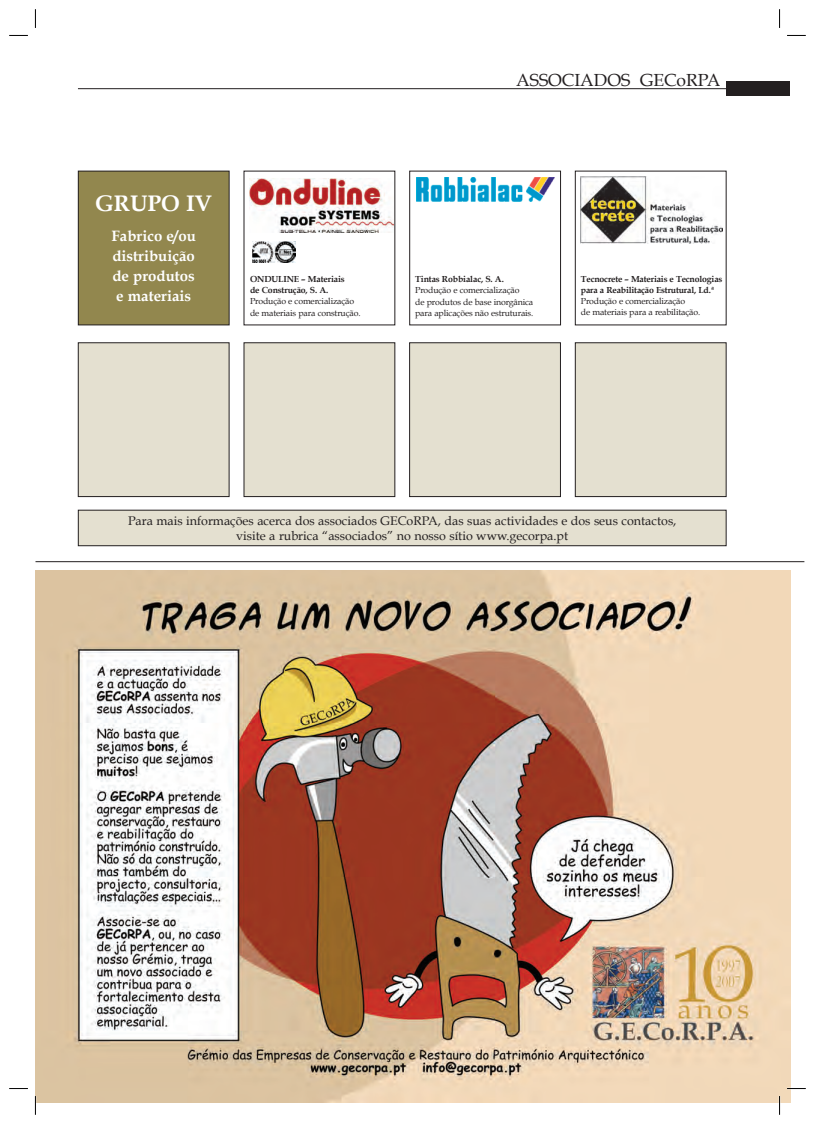
<style>
.page{position:relative;width:815px;height:1124px;background:#fff}
.page>*{position:absolute;margin:0;border:0;box-sizing:border-box;transform-origin:0 0}
.t1{font:700 22.5px "Book Antiqua";color:#fff}
.t2{font:17.5px "Book Antiqua";color:#231f20}
.t3{font:700 15px "Book Antiqua";color:#fff}
.t4{font:12.5px "Book Antiqua";color:#231f20}
.t5{font:8.75px/11.2px "Book Antiqua";letter-spacing:-.015em;color:#231f20}
.t6{font:700 8.75px/11.2px "Book Antiqua";letter-spacing:-.02em;color:#231f20}
</style>
<div class="page">
<div style="left:726px;top:82px;width:64px;height:14px;background:#231f20"></div>
<hr style="left:78px;top:88px;width:648px;height:1px;background:#231f20">
<div style="left:78px;top:171px;width:151px;height:154px;background:#92874e"></div>
<div style="left:78px;top:171px;width:151px;height:154px;border:1px solid #231f20"></div>
<div style="left:244px;top:343px;width:151px;height:153px;background:#e4e0d0"></div>
<div style="left:244px;top:342px;width:151px;height:155px;border:1px solid #231f20"></div>
<div style="left:410px;top:343px;width:150px;height:153px;background:#e4e0d0"></div>
<div style="left:409px;top:342px;width:152px;height:155px;border:1px solid #231f20"></div>
<div style="left:575px;top:343px;width:151px;height:153px;background:#e4e0d0"></div>
<div style="left:575px;top:342px;width:151px;height:155px;border:1px solid #231f20"></div>
<div style="left:78px;top:510px;width:648px;height:35px;background:#e4e0d0"></div>
<div style="left:78px;top:510px;width:648px;height:36px;border:1px solid #231f20"></div>
<hr style="left:36px;top:561px;width:768px;height:1px;background:#231f20">
<img style="left:36px;top:570px;width:754px;height:532px">
<div style="left:409px;top:171px;width:152px;height:154px;border:1px solid #231f20"></div>
<img style="left:250px;top:179px;width:144px;height:53px">
<img style="left:253px;top:242px;width:43px;height:20px">
<img style="left:417px;top:178px;width:138px;height:23px">
<img style="left:580px;top:176px;width:143px;height:67px">
<div style="left:78px;top:343px;width:151px;height:153px;background:#e4e0d0"></div>
<div style="left:78px;top:342px;width:151px;height:155px;border:1px solid #231f20"></div>
<svg style="left:9px;top:35px;width:19px;height:1px"></svg>
<svg style="left:787px;top:35px;width:19px;height:1px"></svg>
<svg style="left:9px;top:1088px;width:19px;height:1px"></svg>
<svg style="left:787px;top:1087px;width:19px;height:2px"></svg>
<svg style="left:35px;top:9px;width:1px;height:19px"></svg>
<svg style="left:35px;top:1095px;width:1px;height:19px"></svg>
<svg style="left:779px;top:9px;width:1px;height:19px"></svg>
<svg style="left:779px;top:1095px;width:1px;height:19px"></svg>
<p class="t1" style="left:95px;top:190px;width:119px">Grupo IV</p>
<p class="t3" style="left:112px;top:227px;width:86px">Fabrico e/ou</p>
<p class="t3" style="left:112px;top:247px;width:84px">distribuição</p>
<p class="t3" style="left:112px;top:267px;width:84px">de produtos</p>
<p class="t3" style="left:116px;top:287px;width:76px">e materiais</p>
<p class="t6" style="left:250px;top:273px;width:96px">ONDULINE – Materiais</p>
<p class="t6" style="left:250px;top:284px;width:80px">de Construção, S. A.</p>
<p class="t5" style="left:250px;top:296px;width:106px">Produção e comercialização</p>
<p class="t5" style="left:250px;top:307px;width:112px">de materiais para construção.</p>
<p class="t2" style="left:516px;top:69px;width:206px">ASSOCIADOS GECoRPA</p>
<p class="t6" style="left:415px;top:273px;width:90px">Tintas Robbialac, S. A.</p>
<p class="t5" style="left:415px;top:285px;width:120px">Produção e comercialização<br>de produtos de base inorgânica para aplicações não estruturais.</p>
<p class="t6" style="left:581px;top:273px;width:143px">Tecnocrete – Materiais e Tecnologias para a Reabilitação Estrutural, Ld.ª</p>
<p class="t5" style="left:581px;top:295px;width:106px">Produção e comercialização</p>
<p class="t5" style="left:581px;top:306px;width:121px">de materiais para a reabilitação.</p>
<p class="t4" style="left:128px;top:513px;width:550px">Para mais informações acerca dos associados GECoRPA, das suas actividades e dos seus contactos,</p>
<p class="t4" style="left:236px;top:528px;width:334px">visite a rubrica “associados” no nosso sítio www.gecorpa.pt</p>
</div>
